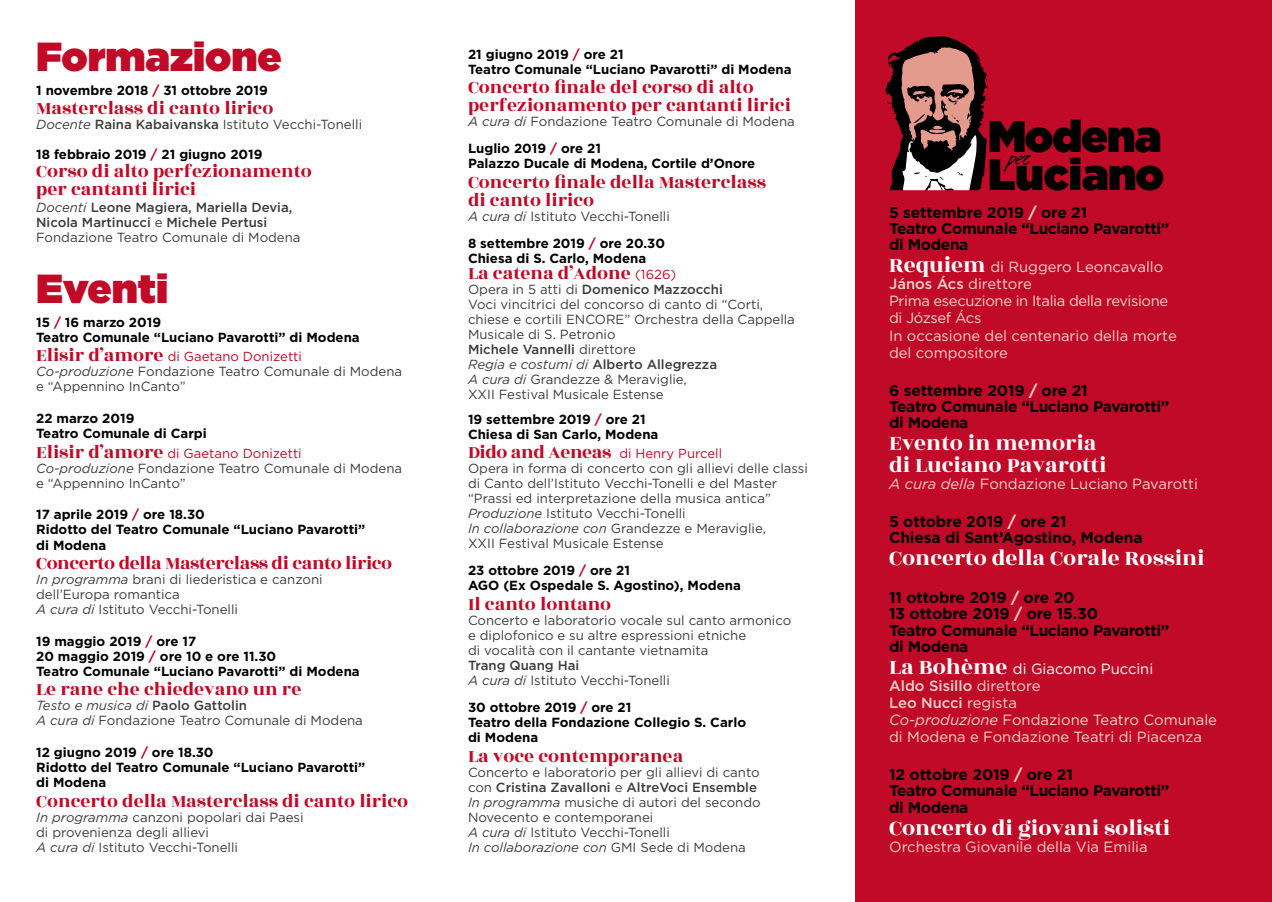
<style>
.page{position:relative;width:1272px;height:902px;background:#fff}
.page>*{position:absolute;margin:0;border:0;box-sizing:border-box;transform-origin:0 0}
.t1{font:900 44.1px/37.7px "Gotham";letter-spacing:-.02em;color:#000}
.t2{font:900 40.5px "Gotham";color:#c10a27}
.t3{font:23.25px/21.8px "Rozha One";color:#fff}
.t4{font:19.5px/18px "Rozha One";color:#c10a27}
.t5{font:19.5px "Rozha One";letter-spacing:-.02em;color:#c10a27}
.t6{font:700 15.6px/16.4px "Gotham";letter-spacing:-.025em;color:#000}
.t7{font:14.7px/17.1px "Gotham";color:#f4d4cc}
.t8{font:13.2px/15px "Gotham";color:#3c3c3b}
.t9{font:700 13.2px/15px "Gotham";color:#000}
.t10{font:500 13.2px/15px "Gotham";color:#3c3c3b}
.t11{font:13.05px "Gotham";color:#c10a27}
.s1{color:#c10a27}
.s2{font-style:italic}
.s3{font-weight:500}
.s4{font-weight:400;font-style:italic}
.s5{font-weight:400}
.s6{font-family:"Rozha One";font-size:19.5px}
.s7{font-weight:700;color:#000}
.s8{font-weight:700;color:#c10a27}
.s9{font-family:"Gotham";font-size:13.05px}
.s10{color:#f4d4cc}
.s11{font-family:"Rozha One";font-size:23.25px;color:#fff}
.s12{color:#fff}
</style>
<div class="page">
<div style="left:855px;top:0;width:416px;height:901px;background:#c10a27"></div>
<svg style="left:885px;top:36px;width:104px;height:154px"></svg>
<img style="left:1003px;top:154px;width:28px;height:18px">
<h2 class="t2" style="left:36px;top:27px;width:247px">Formazione</h2>
<p class="t9" style="left:36px;top:83px;width:233px">1 novembre 2018 <span class="s1">/</span> 31 ottobre 2019</p>
<h3 class="t4" style="left:36px;top:100px;width:239px">Masterclass di canto lirico</h3>
<p class="t8" style="left:36px;top:117px;width:327px"><span class="s2">Docente</span> <span class="s3">Raina Kabaivanska</span> Istituto Vecchi-Tonelli</p>
<p class="t9" style="left:36px;top:147px;width:228px">18 febbraio 2019 <span class="s1">/</span> 21 giugno 2019</p>
<h3 class="t4" style="left:36px;top:163px;width:277px">Corso di alto perfezionamento per cantanti lirici</h3>
<p class="t10" style="left:36px;top:200px;width:266px"><span class="s4">Docenti</span> Leone Magiera, Mariella Devia,<br>Nicola Martinucci <span class="s5">e</span> Michele Pertusi<br><span class="s5">Fondazione Teatro Comunale di Modena</span></p>
<h2 class="t2" style="left:36px;top:259px;width:133px">Eventi</h2>
<p class="t9" style="left:36px;top:314px;width:325px">15 <span class="s1">/</span> 16 marzo 2019<br>Teatro Comunale “Luciano Pavarotti” di Modena</p>
<p class="t11" style="left:36px;top:348px;width:267px"><span class="s6">Elisir d’amore</span> di Gaetano Donizetti</p>
<p class="t8" style="left:36px;top:364px;width:367px"><span class="s2">Co-produzione</span> Fondazione Teatro Comunale di Modena e “Appennino InCanto”</p>
<p class="t9" style="left:36px;top:410px;width:172px">22 marzo 2019<br>Teatro Comunale di Carpi</p>
<p class="t11" style="left:36px;top:445px;width:267px"><span class="s6">Elisir d’amore</span> di Gaetano Donizetti</p>
<p class="t8" style="left:36px;top:460px;width:367px"><span class="s2">Co-produzione</span> Fondazione Teatro Comunale di Modena e “Appennino InCanto”</p>
<p class="t9" style="left:36px;top:507px;width:330px">17 aprile 2019 <span class="s1">/</span> ore 18.30<br>Ridotto del Teatro Comunale “Luciano Pavarotti” di Modena</p>
<h3 class="t5" style="left:36px;top:549px;width:357px">Concerto della Masterclass di canto lirico</h3>
<p class="t8" style="left:36px;top:571px;width:288px"><span class="s2">In programma</span> brani di liederistica e canzoni dell’Europa romantica<br><span class="s2">A cura di</span> Istituto Vecchi-Tonelli</p>
<p class="t9" style="left:36px;top:633px;width:325px">19 maggio 2019 <span class="s1">/</span> ore 17<br>20 maggio 2019 <span class="s1">/</span> ore 10 e ore 11.30<br>Teatro Comunale “Luciano Pavarotti” di Modena</p>
<h3 class="t4" style="left:36px;top:680px;width:267px">Le rane che chiedevano un re</h3>
<p class="t8" style="left:36px;top:697px;width:328px"><span class="s2">Testo e musica di</span> <span class="s3">Paolo Gattolin<br></span><span class="s2">A cura di</span> Fondazione Teatro Comunale di Modena</p>
<p class="t9" style="left:36px;top:744px;width:330px">12 giugno 2019 <span class="s1">/</span> ore 18.30<br>Ridotto del Teatro Comunale “Luciano Pavarotti” di Modena</p>
<h3 class="t4" style="left:36px;top:791px;width:373px">Concerto della Masterclass di canto lirico</h3>
<p class="t8" style="left:36px;top:809px;width:269px"><span class="s2">In programma</span> canzoni popolari dai Paesi di provenienza degli allievi<br><span class="s2">A cura di</span> Istituto Vecchi-Tonelli</p>
<p class="t9" style="left:468px;top:47px;width:325px">21 giugno 2019 <span class="s1">/</span> ore 21<br>Teatro Comunale “Luciano Pavarotti” di Modena</p>
<h3 class="t4" style="left:468px;top:79px;width:324px">Concerto finale del corso di alto perfezionamento per cantanti lirici</h3>
<p class="t8" style="left:468px;top:108px;width:328px;line-height:27px"><span class="s2">A cura di</span> Fondazione Teatro Comunale di Modena<br><span class="s7">Luglio 2019</span> <span class="s8">/</span> <span class="s7">ore 21</span></p>
<p class="t9" style="left:468px;top:156px;width:289px">Palazzo Ducale di Modena, Cortile d’Onore</p>
<h3 class="t4" style="left:468px;top:173px;width:299px">Concerto finale della Masterclass di canto lirico</h3>
<p class="t8" style="left:468px;top:202px;width:203px;line-height:27px"><span class="s2">A cura di</span> Istituto Vecchi-Tonelli<br><span class="s7">8 settembre 2019</span> <span class="s8">/</span> <span class="s7">ore 20.30</span></p>
<p class="t9" style="left:468px;top:251px;width:180px">Chiesa di S. Carlo, Modena</p>
<h3 class="t4" style="left:468px;top:265px;width:210px">La catena d’Adone <span class="s9">(1626)</span></h3>
<p class="t8" style="left:468px;top:282px;width:328px">Opera in 5 atti di <span class="s3">Domenico Mazzocchi<br></span>Voci vincitrici del concorso di canto di “Corti, chiese e cortili ENCORE” Orchestra della Cappella Musicale di S. Petronio<br><span class="s3">Michele Vannelli</span> direttore<br><span class="s2">Regia e costumi di</span> <span class="s3">Alberto Allegrezza<br></span><span class="s2">A cura di</span> Grandezze &amp; Meraviglie,<br>XXII Festival Musicale Estense</p>
<p class="t9" style="left:468px;top:411px;width:192px">19 settembre 2019 <span class="s1">/</span> ore 21<br>Chiesa di San Carlo, Modena</p>
<p class="t11" style="left:468px;top:445px;width:255px"><span class="s6">Dido and Aeneas</span> di Henry Purcell</p>
<p class="t8" style="left:468px;top:460px;width:341px">Opera in forma di concerto con gli allievi delle classi di Canto dell’Istituto Vecchi-Tonelli e del Master “Prassi ed interpretazione della musica antica” <span class="s2">Produzione</span> Istituto Vecchi-Tonelli<br><span class="s2">In collaborazione con</span> Grandezze e Meraviglie,<br>XXII Festival Musicale Estense</p>
<p class="t9" style="left:468px;top:563px;width:274px">23 ottobre 2019 <span class="s1">/</span> ore 21<br>AGO (Ex Ospedale S. Agostino), Modena</p>
<h3 class="t4" style="left:468px;top:595px;width:145px">Il canto lontano</h3>
<p class="t8" style="left:468px;top:612px;width:325px">Concerto e laboratorio vocale sul canto armonico e diplofonico e su altre espressioni etniche<br>di vocalità con il cantante vietnamita</p>
<p class="t8" style="left:468px;top:657px;width:203px"><span class="s3">Trang Quang Hai<br></span><span class="s2">A cura di</span> Istituto Vecchi-Tonelli</p>
<p class="t9" style="left:468px;top:699px;width:279px">30 ottobre 2019 <span class="s1">/</span> ore 21<br>Teatro della Fondazione Collegio S. Carlo di Modena</p>
<h3 class="t4" style="left:468px;top:746px;width:217px">La voce contemporanea</h3>
<p class="t8" style="left:468px;top:764px;width:294px">Concerto e laboratorio per gli allievi di canto con <span class="s3">Cristina Zavalloni</span> e <span class="s3">AltreVoci Ensemble </span><span class="s2">In programma</span> musiche di autori del secondo Novecento e contemporanei<br><span class="s2">A cura di</span> Istituto Vecchi-Tonelli<br><span class="s2">In collaborazione con</span> GMI Sede di Modena</p>
<h1 class="t1" style="left:988px;top:117px;width:177px">Modena<br>Luciano</h1>
<p class="t6" style="left:889px;top:204px;width:282px">5 settembre 2019 <span class="s10">/</span> ore 21<br>Teatro Comunale “Luciano Pavarotti” di Modena</p>
<p class="t7" style="left:889px;top:258px;width:289px"><span class="s11">Requiem</span> di Ruggero Leoncavallo<br><span class="s3">János Ács</span> direttore<br>Prima esecuzione in Italia della revisione di József Ács<br>In occasione del centenario della morte del compositore</p>
<p class="t6" style="left:889px;top:382px;width:282px">6 settembre 2019 <span class="s10">/</span> ore 21<br>Teatro Comunale “Luciano Pavarotti” di Modena</p>
<h3 class="t3" style="left:889px;top:432px;width:219px">Evento in memoria di Luciano Pavarotti</h3>
<p class="t7" style="left:889px;top:474px;width:310px"><span class="s2">A cura della</span> Fondazione Luciano Pavarotti</p>
<p class="t6" style="left:889px;top:513px;width:255px">5 ottobre 2019 <span class="s10">/</span> ore 21<br>Chiesa di Sant’Agostino, Modena</p>
<h3 class="t3" style="left:889px;top:547px;width:317px">Concerto della Corale Rossini</h3>
<p class="t6" style="left:889px;top:589px;width:282px">11 ottobre 2019 <span class="s10">/</span> ore 20<br>13 ottobre 2019 <span class="s10">/</span> ore 15.30<br>Teatro Comunale “Luciano Pavarotti” di Modena</p>
<p class="t7" style="left:889px;top:659px;width:329px"><span class="s11">La Bohème</span> <span class="s12">di Giacomo Puccini<br></span><span class="s3">Aldo Sisillo</span> direttore<br><span class="s3">Leo Nucci</span> regista<br><span class="s2">Co-produzione</span> Fondazione Teatro Comunale di Modena e Fondazione Teatri di Piacenza</p>
<p class="t6" style="left:889px;top:766px;width:282px">12 ottobre 2019 <span class="s10">/</span> ore 21<br>Teatro Comunale “Luciano Pavarotti” di Modena</p>
<h3 class="t3" style="left:889px;top:816px;width:282px">Concerto di giovani solisti</h3>
<p class="t7" style="left:889px;top:837px;width:260px">Orchestra Giovanile della Via Emilia</p>
</div>
